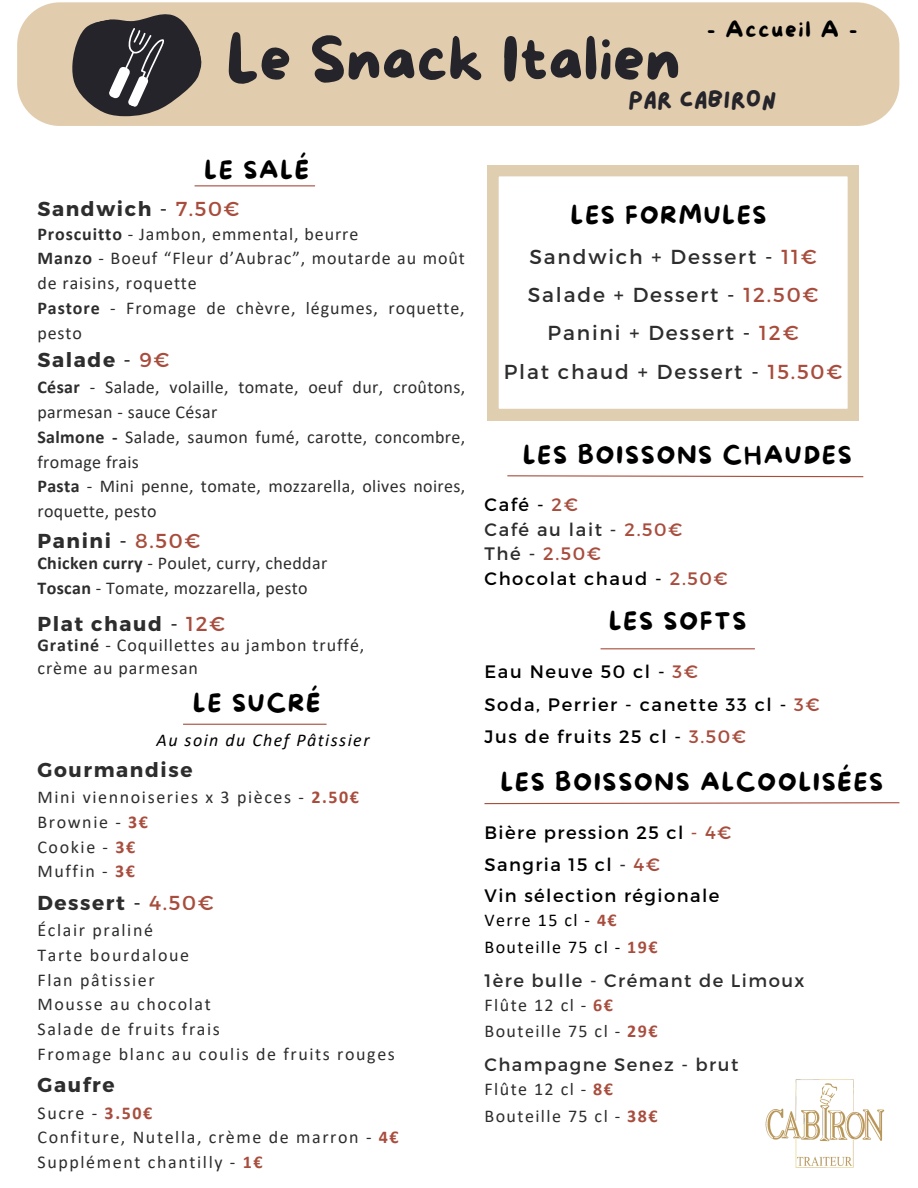
<style>
.page{position:relative;width:918px;height:1188px;background:#fff}
.page>*{position:absolute;margin:0;border:0;box-sizing:border-box;transform-origin:0 0}
.t1{font:63px "More Sugar";color:#25242a}
.t2{font:24px "More Sugar";letter-spacing:.08em;color:#000}
.t3{font:24px "Lazydog";color:#25242a}
.t4{font:22.5px "More Sugar";letter-spacing:.08em;color:#000}
.t5{font:20.25px "Montserrat";letter-spacing:.09em;color:#2d2d2d}
.t6{font:700 20.1px "Montserrat";letter-spacing:.08em;color:#2d2d2d}
.t7{font:18px/24.8px "Calibri";letter-spacing:.02em;color:#2d2d2d}
.t8{font:18px/24.8px "Calibri";letter-spacing:.05em;color:#2d2d2d}
.t9{font:18px "Calibri";letter-spacing:.09em;color:#2d2d2d}
.t10{font:18px "Montserrat";letter-spacing:.09em;color:#000}
.t11{font:18px "Montserrat";letter-spacing:.08em;color:#2d2d2d}
.t12{font:18px "Calibri";letter-spacing:.08em;color:#2d2d2d}
.t13{font:18px "Calibri";letter-spacing:.08em;color:#000}
.t14{font:italic 18px "Calibri";letter-spacing:.08em;color:#000}
.t15{font:18px "Montserrat";color:#a84d3d}
.s1{font-weight:400}
.s2{font-weight:400;color:#a84d3d}
.s3{font-weight:700}
.s4{font-weight:700;color:#a84d3d}
.s5{color:#a84d3d}
.s6{color:#2d2d2d}
</style>
<div class="page">
<svg style="left:487px;top:165px;width:372px;height:255px"></svg>
<div style="left:17px;top:2px;width:882px;height:124px;background:#e1cdae"></div>
<svg style="left:62px;top:2px;width:148px;height:124px;background:#82796e"></svg>
<hr style="left:183px;top:724px;width:144px;height:1px;background:#a84d3d">
<hr style="left:601px;top:648px;width:154px;height:1px;background:#a84d3d">
<svg style="left:507px;top:475px;width:357px;height:3px"></svg>
<img style="left:766px;top:1079px;width:119px;height:89px">
<hr style="left:195px;top:185px;width:120px;height:1px;background:#a84d3d">
<svg style="left:484px;top:802px;width:416px;height:3px"></svg>
<p class="t4" style="left:707px;top:17px;width:152px">- Accueil A -</p>
<p class="t1" style="left:226px;top:25px;width:456px">Le Snack Italien</p>
<p class="t3" style="left:628px;top:88px;width:150px">PAR CABIRON</p>
<p class="t2" style="left:205px;top:157px;width:106px">LE SALÉ</p>
<p class="t6" style="left:37px;top:196px;width:204px">Sandwich <span class="s1">-</span> <span class="s2">7.50€</span></p>
<p class="t8" style="left:37px;top:223px;width:322px"><span class="s3">Proscuitto</span> - Jambon, emmental, beurre</p>
<p class="t8" style="left:37px;top:247px;width:429px"><span class="s3">Manzo</span> - Boeuf “Fleur d’Aubrac”, moutarde au moût de raisins, roquette</p>
<p class="t8" style="left:37px;top:297px;width:429px"><span class="s3">Pastore</span> - Fromage de chèvre, légumes, roquette, pesto</p>
<p class="t6" style="left:37px;top:347px;width:133px">Salade <span class="s1">-</span> <span class="s2">9€</span></p>
<p class="t7" style="left:37px;top:377px;width:429px"><span class="s3">César</span> - Salade, volaille, tomate, oeuf dur, croûtons, parmesan - sauce César</p>
<p class="t7" style="left:37px;top:426px;width:429px"><span class="s3">Salmone -</span> Salade, saumon fumé, carotte, concombre, fromage frais</p>
<p class="t7" style="left:37px;top:476px;width:429px"><span class="s3">Pasta</span> - Mini penne, tomate, mozzarella, olives noires, roquette, pesto</p>
<p class="t6" style="left:37px;top:528px;width:164px">Panini <span class="s1">-</span> <span class="s2">8.50€</span></p>
<p class="t7" style="left:37px;top:552px;width:291px"><span class="s3">Chicken curry</span> - Poulet, curry, cheddar</p>
<p class="t7" style="left:37px;top:577px;width:272px"><span class="s3">Toscan</span> - Tomate, mozzarella, pesto</p>
<p class="t6" style="left:37px;top:611px;width:189px">Plat chaud <span class="s1">-</span> <span class="s2">12€</span></p>
<p class="t8" style="left:37px;top:657px;width:162px">crème au parmesan</p>
<p class="t8" style="left:37px;top:635px;width:329px"><span class="s3">Gratiné</span> - Coquillettes au jambon truffé,</p>
<p class="t2" style="left:193px;top:690px;width:129px">LE SUCRÉ</p>
<p class="t14" style="left:157px;top:732px;width:214px">Au soin du Chef Pâtissier</p>
<p class="t6" style="left:37px;top:756px;width:157px">Gourmandise</p>
<p class="t9" style="left:37px;top:790px;width:323px">Mini viennoiseries x 3 pièces - <span class="s4">2.50€</span></p>
<p class="t9" style="left:37px;top:814px;width:112px">Brownie - <span class="s4">3€</span></p>
<p class="t8" style="left:37px;top:836px;width:99px">Cookie - <span class="s4">3€</span></p>
<p class="t8" style="left:37px;top:861px;width:99px">Muffin - <span class="s4">3€</span></p>
<p class="t6" style="left:37px;top:889px;width:178px">Dessert <span class="s1">-</span> <span class="s2">4.50€</span></p>
<p class="t9" style="left:37px;top:923px;width:117px">Éclair praliné</p>
<p class="t9" style="left:37px;top:947px;width:153px">Tarte bourdaloue</p>
<p class="t9" style="left:37px;top:972px;width:119px">Flan pâtissier</p>
<p class="t9" style="left:37px;top:997px;width:175px">Mousse au chocolat</p>
<p class="t9" style="left:37px;top:1022px;width:184px">Salade de fruits frais</p>
<p class="t9" style="left:37px;top:1046px;width:359px">Fromage blanc au coulis de fruits rouges</p>
<p class="t6" style="left:37px;top:1072px;width:79px">Gaufre</p>
<p class="t8" style="left:37px;top:1102px;width:116px">Sucre - <span class="s4">3.50€</span></p>
<p class="t9" style="left:37px;top:1130px;width:363px">Confiture, Nutella, crème de marron - <span class="s4">4€</span></p>
<p class="t9" style="left:37px;top:1155px;width:227px">Supplément chantilly - <span class="s4">1€</span></p>
<p class="t2" style="left:571px;top:202px;width:197px">LES FORMULES</p>
<p class="t5" style="left:530px;top:244px;width:289px">Sandwich + Dessert - <span class="s5">11€</span></p>
<p class="t5" style="left:528px;top:282px;width:292px">Salade + Dessert - <span class="s5">12.50€</span></p>
<p class="t5" style="left:548px;top:320px;width:253px">Panini + Dessert - <span class="s5">12€</span></p>
<p class="t5" style="left:504px;top:358px;width:340px">Plat chaud + Dessert - <span class="s5">15.50€</span></p>
<p class="t2" style="left:523px;top:442px;width:330px">LES BOISSONS CHAUDES</p>
<p class="t10" style="left:485px;top:493px;width:95px">Café - <span class="s5">2€</span></p>
<p class="t11" style="left:485px;top:518px;width:199px">Café au lait - <span class="s5">2.50€</span></p>
<p class="t15" style="left:485px;top:542px;width:118px"><span class="s6">Thé -</span> 2.50€</p>
<p class="t10" style="left:485px;top:567px;width:245px">Chocolat chaud - <span class="s5">2.50€</span></p>
<p class="t2" style="left:609px;top:608px;width:139px">LES SOFTS</p>
<p class="t10" style="left:485px;top:660px;width:215px">Eau Neuve 50 cl - <span class="s5">3€</span></p>
<p class="t10" style="left:485px;top:692px;width:337px">Soda, Perrier - canette 33 cl - <span class="s5">3€</span></p>
<p class="t10" style="left:485px;top:725px;width:263px">Jus de fruits 25 cl - <span class="s5">3.50€</span></p>
<p class="t2" style="left:501px;top:768px;width:384px">LES BOISSONS ALCOOLISÉES</p>
<p class="t10" style="left:485px;top:821px;width:249px">Bière pression 25 cl <span class="s5">- 4€</span></p>
<p class="t10" style="left:485px;top:853px;width:177px">Sangria 15 cl <span class="s6">-</span> <span class="s5">4€</span></p>
<p class="t10" style="left:485px;top:884px;width:237px">Vin sélection régionale</p>
<p class="t13" style="left:485px;top:912px;width:134px">Verre 15 cl - <span class="s4">4€</span></p>
<p class="t13" style="left:485px;top:939px;width:174px">Bouteille 75 cl - <span class="s4">19€</span></p>
<p class="t11" style="left:485px;top:969px;width:322px">1ère bulle - Crémant de Limoux</p>
<p class="t12" style="left:485px;top:997px;width:130px">Flûte 12 cl - <span class="s4">6€</span></p>
<p class="t12" style="left:485px;top:1024px;width:174px">Bouteille 75 cl - <span class="s4">29€</span></p>
<p class="t11" style="left:485px;top:1053px;width:255px">Champagne Senez - brut</p>
<p class="t12" style="left:485px;top:1082px;width:130px">Flûte 12 cl - <span class="s4">8€</span></p>
<p class="t12" style="left:485px;top:1109px;width:174px">Bouteille 75 cl - <span class="s4">38€</span></p>
</div>
